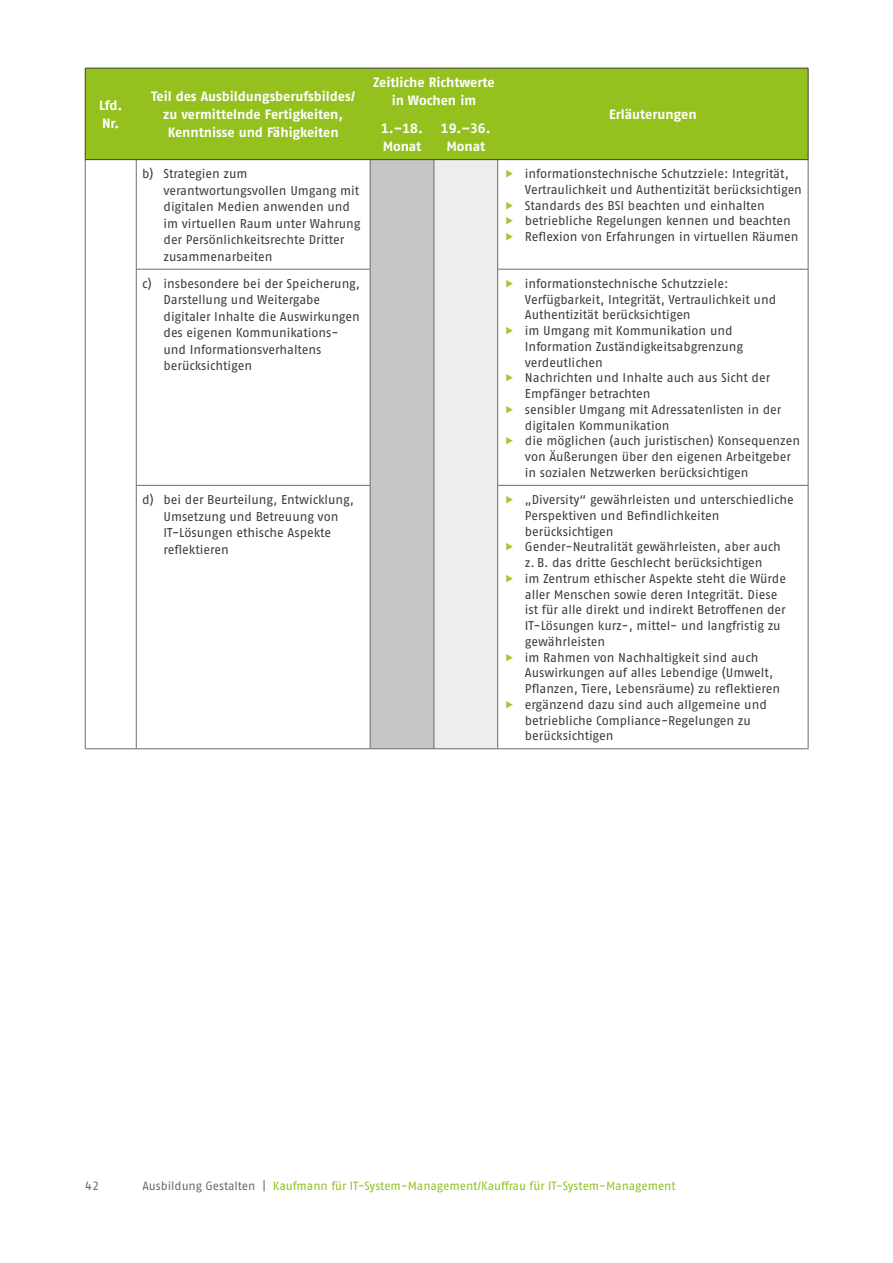
<style>
.page{position:relative;width:893px;height:1263px;background:#fff}
.page>*{position:absolute;margin:0;border:0;box-sizing:border-box;transform-origin:0 0}
.t1{font:700 13.5px/18px "Fago Pro";color:#fff;text-align:center}
.id274{font:12.75px/15.8px "Fago Pro";letter-spacing:-.005em;color:#3c3c3b}
.id1238{font:12.75px/16.5px "Fago Pro";letter-spacing:-.005em;color:#3c3c3b}
.t2{font:12px "Fago Pro";letter-spacing:-.005em;color:#95c11f}
.t3{font:12px "Fago Pro";color:#6b6b6a}
.s1{color:#6b6b6a}
</style>
<div class="page">
<div style="left:86px;top:69px;width:722px;height:90px;background:#95c11f"></div>
<svg style="left:86px;top:160px;width:722px;height:588px"></svg>
<div style="left:370px;top:160px;width:64px;height:589px;background:#c6c6c6"></div>
<div style="left:434px;top:160px;width:64px;height:589px;background:#ededed"></div>
<hr style="left:370px;top:160px;width:1px;height:109px;background:#6b6b6a">
<hr style="left:370px;top:269px;width:1px;height:216px;background:#6b6b6a">
<hr style="left:370px;top:485px;width:1px;height:264px;background:#6b6b6a">
<hr style="left:370px;top:748px;width:64px;height:1px;background:#6b6b6a">
<hr style="left:434px;top:160px;width:1px;height:109px;background:#6b6b6a">
<hr style="left:497px;top:160px;width:1px;height:109px;background:#6b6b6a">
<hr style="left:434px;top:269px;width:1px;height:216px;background:#6b6b6a">
<hr style="left:497px;top:269px;width:1px;height:216px;background:#6b6b6a">
<hr style="left:434px;top:485px;width:1px;height:264px;background:#6b6b6a">
<hr style="left:497px;top:485px;width:1px;height:264px;background:#6b6b6a">
<hr style="left:434px;top:748px;width:64px;height:1px;background:#6b6b6a">
<hr style="left:85px;top:160px;width:1px;height:109px;background:#6b6b6a">
<hr style="left:136px;top:160px;width:1px;height:109px;background:#6b6b6a">
<hr style="left:85px;top:269px;width:1px;height:216px;background:#6b6b6a">
<hr style="left:136px;top:269px;width:1px;height:216px;background:#6b6b6a">
<hr style="left:85px;top:485px;width:1px;height:264px;background:#6b6b6a">
<hr style="left:136px;top:485px;width:1px;height:264px;background:#6b6b6a">
<hr style="left:85px;top:748px;width:51px;height:1px;background:#6b6b6a">
<hr style="left:85px;top:68px;width:51px;height:1px;background:#3c3c3b">
<hr style="left:85px;top:68px;width:1px;height:46px;background:#3c3c3b">
<hr style="left:136px;top:68px;width:234px;height:1px;background:#3c3c3b">
<hr style="left:370px;top:68px;width:64px;height:1px;background:#3c3c3b">
<hr style="left:434px;top:68px;width:64px;height:1px;background:#3c3c3b">
<hr style="left:498px;top:68px;width:310px;height:1px;background:#3c3c3b">
<hr style="left:808px;top:68px;width:1px;height:46px;background:#3c3c3b">
<hr style="left:85px;top:114px;width:1px;height:46px;background:#3c3c3b">
<hr style="left:808px;top:114px;width:1px;height:46px;background:#3c3c3b">
<hr style="left:85px;top:159px;width:51px;height:1px;background:#3c3c3b">
<hr style="left:136px;top:159px;width:234px;height:1px;background:#3c3c3b">
<hr style="left:370px;top:159px;width:64px;height:1px;background:#3c3c3b">
<hr style="left:434px;top:159px;width:64px;height:1px;background:#3c3c3b">
<hr style="left:498px;top:159px;width:310px;height:1px;background:#3c3c3b">
<hr style="left:808px;top:160px;width:1px;height:109px;background:#6b6b6a">
<hr style="left:808px;top:269px;width:1px;height:216px;background:#6b6b6a">
<hr style="left:808px;top:485px;width:1px;height:264px;background:#6b6b6a">
<hr style="left:136px;top:269px;width:234px;height:1px;background:#6b6b6a">
<hr style="left:136px;top:485px;width:234px;height:1px;background:#6b6b6a">
<hr style="left:136px;top:748px;width:234px;height:1px;background:#6b6b6a">
<hr style="left:497px;top:269px;width:311px;height:1px;background:#6b6b6a">
<hr style="left:497px;top:485px;width:311px;height:1px;background:#6b6b6a">
<hr style="left:498px;top:748px;width:310px;height:1px;background:#6b6b6a">
<svg style="left:506px;top:170px;width:7px;height:8px"></svg>
<svg style="left:506px;top:201px;width:7px;height:8px"></svg>
<svg style="left:506px;top:217px;width:7px;height:8px"></svg>
<svg style="left:506px;top:233px;width:7px;height:8px"></svg>
<svg style="left:506px;top:280px;width:7px;height:7px"></svg>
<svg style="left:506px;top:327px;width:7px;height:7px"></svg>
<svg style="left:506px;top:374px;width:7px;height:8px"></svg>
<svg style="left:506px;top:406px;width:7px;height:7px"></svg>
<svg style="left:506px;top:437px;width:7px;height:8px"></svg>
<svg style="left:506px;top:496px;width:7px;height:7px"></svg>
<svg style="left:506px;top:543px;width:7px;height:8px"></svg>
<svg style="left:506px;top:574px;width:7px;height:8px"></svg>
<svg style="left:506px;top:653px;width:7px;height:8px"></svg>
<svg style="left:506px;top:700px;width:7px;height:8px"></svg>
<p class="t1" style="left:99px;top:97px;width:25px;text-align:left">Lfd.<br>Nr.</p>
<p class="t1" style="left:151px;top:88px;width:206px">Teil des Ausbildungsberufsbildes/ zu vermittelnde Fertigkeiten,<br>Kenntnisse und Fähigkeiten</p>
<p class="t1" style="left:373px;top:74px;width:123px">Zeitliche Richtwerte in Wochen im</p>
<p class="t1" style="left:381px;top:119px;width:43px;text-align:left">1.–18.<br>Monat</p>
<p class="t1" style="left:441px;top:119px;width:51px">19.–36.<br>Monat</p>
<p class="t1" style="left:609px;top:106px;width:89px">Erläuterungen</p>
<p class="id1238" style="left:163px;top:165px;width:199px;text-indent:-21px">b) Strategien zum verantwortungsvollen Umgang mit digitalen Medien anwenden und im virtuellen Raum unter Wahrung der Persönlichkeitsrechte Dritter zusammenarbeiten</p>
<p class="id274" style="left:525px;top:166px;width:279px">informationstechnische Schutzziele: Integrität,<br>Vertraulichkeit und Authentizität berücksichtigen</p>
<p class="id274" style="left:525px;top:197px;width:241px">Standards des BSI beachten und einhalten</p>
<p class="id274" style="left:525px;top:213px;width:267px">betriebliche Regelungen kennen und beachten</p>
<p class="id274" style="left:525px;top:229px;width:275px">Reflexion von Erfahrungen in virtuellen Räumen</p>
<p class="id1238" style="left:163px;top:275px;width:198px;text-indent:-21px">c) insbesondere bei der Speicherung,<br>Darstellung und Weitergabe digitaler Inhalte die Auswirkungen des eigenen Kommunikations&shy;und Informationsverhaltens berücksichtigen</p>
<p class="id274" style="left:525px;top:275px;width:253px">informationstechnische Schutzziele:<br>Verfügbarkeit, Integrität, Vertraulichkeit und<br>Authentizität berücksichtigen</p>
<p class="id274" style="left:525px;top:323px;width:220px">im Umgang mit Kommunikation und<br>Information Zuständigkeitsabgrenzung verdeutlichen</p>
<p class="id274" style="left:525px;top:370px;width:247px">Nachrichten und Inhalte auch aus Sicht der<br>Empfänger betrachten</p>
<p class="id274" style="left:525px;top:401px;width:258px">sensibler Umgang mit Adressatenlisten in der digitalen Kommunikation</p>
<p class="id274" style="left:525px;top:433px;width:277px">die möglichen (auch juristischen) Konsequenzen von Äußerungen über den eigenen Arbeitgeber in sozialen Netzwerken berücksichtigen</p>
<p class="id1238" style="left:163px;top:491px;width:192px;text-indent:-21px">d) bei der Beurteilung, Entwicklung,<br>Umsetzung und Betreuung von<br>IT-Lösungen ethische Aspekte reflektieren</p>
<p class="id274" style="left:525px;top:492px;width:270px">„Diversity“ gewährleisten und unterschiedliche<br>Perspektiven und Befindlichkeiten berücksichtigen</p>
<p class="id274" style="left:525px;top:539px;width:257px">Gender-Neutralität gewährleisten, aber auch z. B. das dritte Geschlecht berücksichtigen</p>
<p class="id274" style="left:525px;top:570px;width:263px">im Zentrum ethischer Aspekte steht die Würde aller Menschen sowie deren Integrität. Diese ist für alle direkt und indirekt Betroffenen der IT-Lösungen kurz-, mittel- und langfristig zu gewährleisten</p>
<p class="id274" style="left:525px;top:649px;width:257px">im Rahmen von Nachhaltigkeit sind auch<br>Auswirkungen auf alles Lebendige (Umwelt,<br>Pflanzen, Tiere, Lebensräume) zu reflektieren</p>
<p class="id274" style="left:525px;top:696px;width:243px">ergänzend dazu sind auch allgemeine und betriebliche Compliance-Regelungen zu berücksichtigen</p>
<p class="t3" style="left:85px;top:1178px;width:15px">42</p>
<p class="t2" style="left:142px;top:1178px;width:535px"><span class="s1">Ausbildung Gestalten |</span> Kaufmann für IT-System-Management/Kauffrau für IT-System-Management</p>
</div>
